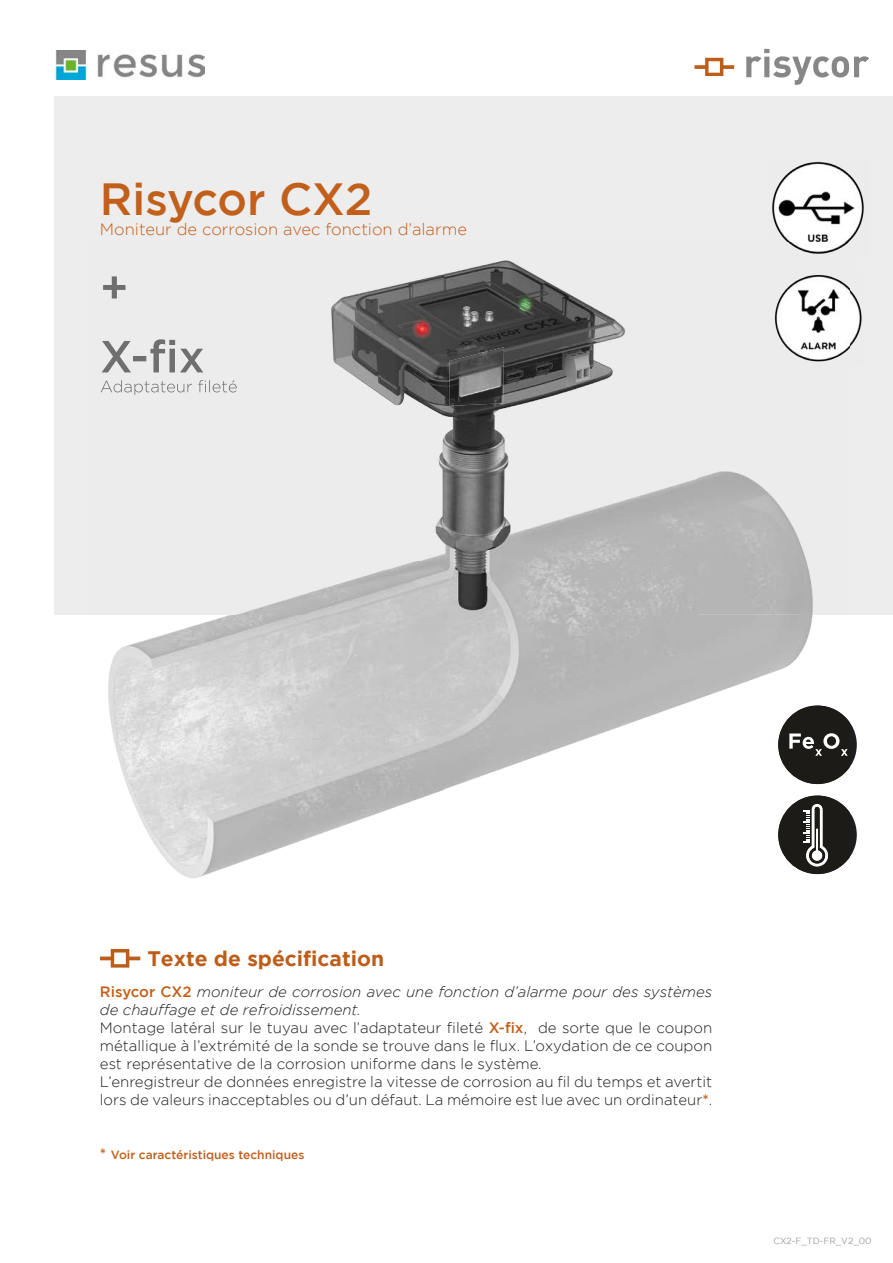
<style>
.page{position:relative;width:893px;height:1263px;background:#fff}
.page>*{position:absolute;margin:0;border:0;box-sizing:border-box;transform-origin:0 0}
.t1{font:500 45px "Gotham";letter-spacing:-.005em;color:#c15f1b}
.t2{font:700 21px "Gotham";color:#bd5d1a}
.t3{font:300 16.5px "Gotham";color:#c15f1b}
.t4{font:300 15px/18px "Gotham";color:#1d1e1f}
.t5{font:500 12px "Gotham";color:#c15f1b}
.t6{font:9px "Gotham";color:#9e9e9e}
.s1{font-weight:500;color:#c15f1b}
.s2{font-style:italic}
.s3{font-size:15px}
</style>
<div class="page">
<div style="left:55px;top:96px;width:838px;height:519px;background:#ededed"></div>
<svg style="left:100px;top:949px;width:40px;height:18px"></svg>
<div style="left:778px;top:795px;width:79px;height:79px;background:#1d1e1f;border-radius:50%"></div>
<img style="left:772px;top:161px;width:92px;height:81px">
<img style="left:800px;top:275px;width:62px;height:87px">
<div style="left:778px;top:705px;width:79px;height:79px;background:#1d1e1f;border-radius:50%"></div>
<svg style="left:694px;top:58px;width:40px;height:18px"></svg>
<svg style="left:746px;top:49px;width:123px;height:36px"></svg>
<img style="left:55px;top:50px;width:149px;height:30px">
<img style="left:108px;top:615px;width:712px;height:263px">
<img style="left:101px;top:260px;width:699px;height:355px">
<img style="left:799px;top:365px;width:14px;height:250px">
<img style="left:102px;top:339px;width:101px;height:33px">
<img style="left:101px;top:380px;width:136px;height:15px">
<img style="left:103px;top:276px;width:23px;height:22px">
<img style="left:778px;top:795px;width:72px;height:79px">
<svg style="left:804px;top:804px;width:24px;height:62px"></svg>
<img style="left:788px;top:242px;width:61px;height:12px">
<img style="left:778px;top:705px;width:72px;height:79px">
<img style="left:789px;top:733px;width:25px;height:16px">
<svg style="left:815px;top:749px;width:7px;height:7px"></svg>
<img style="left:823px;top:733px;width:16px;height:16px">
<svg style="left:841px;top:749px;width:7px;height:7px"></svg>
<img style="left:450px;top:347px;width:54px;height:59px">
<h1 class="t1" style="left:100px;top:174px;width:274px">Risycor CX2</h1>
<p class="t3" style="left:100px;top:220px;width:369px">Moniteur de corrosion avec fonction d’alarme</p>
<h2 class="t2" style="left:147px;top:946px;width:238px">Texte de spécification</h2>
<p class="t4" style="left:100px;top:983px;width:614px"><span class="s1">Risycor CX2</span> <span class="s2">moniteur de corrosion avec une fonction d’alarme pour des systèmes de chauffage et de refroidissement.<br></span>Montage latéral sur le tuyau avec l’adaptateur fileté <span class="s1">X-fix</span>, de sorte que le coupon métallique à l’extrémité de la sonde se trouve dans le flux. L’oxydation de ce coupon est représentative de la corrosion uniforme dans le système.<br>L’enregistreur de données enregistre la vitesse de corrosion au fil du temps et avertit lors de valeurs inacceptables ou d’un défaut. La mémoire est lue avec un ordinateur<span class="s1">*</span>.</p>
<p class="t5" style="left:100px;top:1148px;width:206px"><span class="s3">*</span> Voir caractéristiques techniques</p>
<p class="t6" style="left:773px;top:1235px;width:100px">CX2-F_TD-FR_V2_00</p>
</div>
